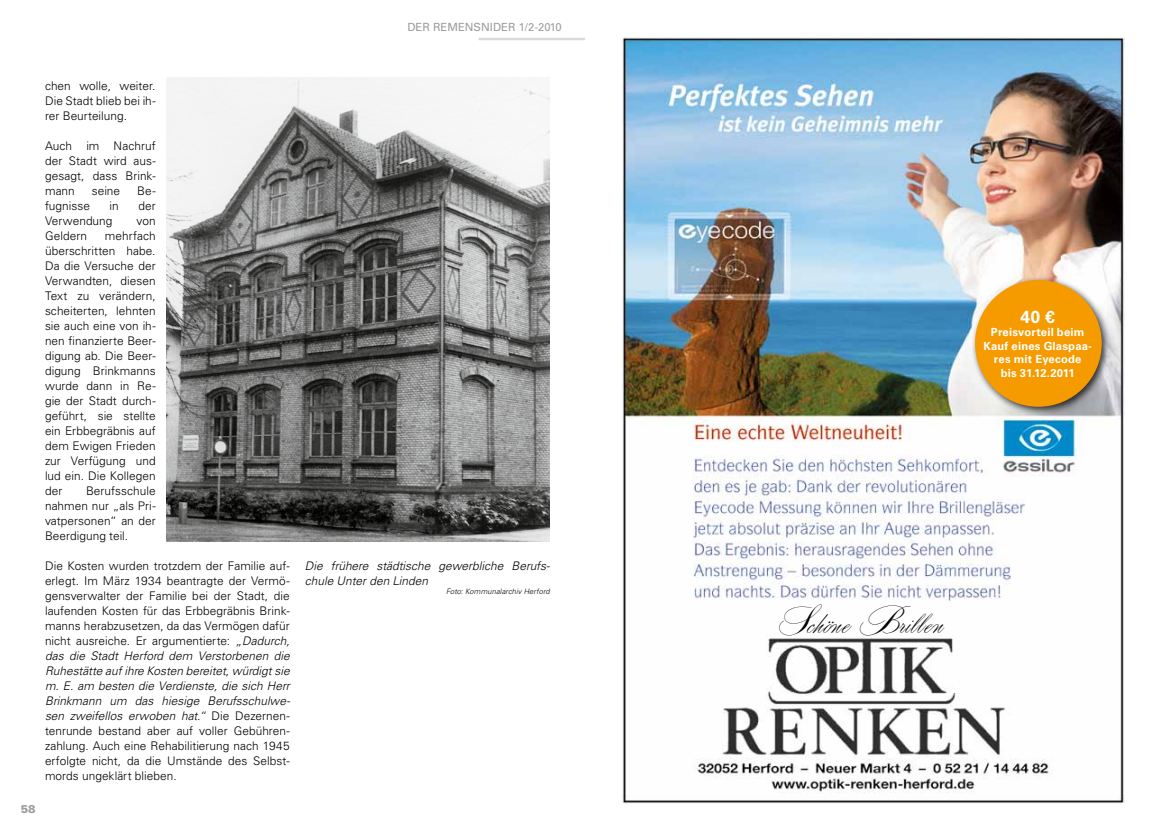
<style>
.page{position:relative;width:1170px;height:833px;background:#fff}
.page>*{position:absolute;margin:0;border:0;box-sizing:border-box;transform-origin:0 0}
.t1{font:32.5px "Adagio Pro";letter-spacing:-.005em;color:#000}
.t2{font:700 17.5px "Univers LT Std";color:#fff}
.t3{font:300 11.88px/15px "Univers LT Std";color:#000;text-align:justify}
.t4{font:italic 300 11.88px/15px "Univers LT Std";color:#000}
.t5{font:700 11.25px/13.5px "Univers LT Std";letter-spacing:.015em;color:#fff;text-align:center}
.t6{font:11.25px "Univers LT Std";color:#9c9c9d}
.t7{font:900 11.25px "Univers LT Std";color:#9c9c9d}
.t8{font:italic 300 7.5px "Univers LT Std";letter-spacing:.015em;color:#000}
.s1{font-style:italic}
</style>
<div class="page">
<hr style="left:478px;top:38px;width:107px;height:2px;background:#d9dada">
<img style="left:166px;top:78px;width:383px;height:463px">
<img style="left:621px;top:37px;width:503px;height:766px">
<div style="left:970px;top:276px;width:140px;height:140px;background:#000;opacity:.75"></div>
<div style="left:974px;top:280px;width:127px;height:127px;background:#f59b00;border-radius:50%"></div>
<p class="t6" style="left:407px;top:21px;width:156px">DER REMENSNIDER 1/2-2010</p>
<p class="t7" style="left:21px;top:802px;width:17px">58</p>
<p class="t3" style="left:45px;top:78px;width:112px">chen wolle, weiter.<br>Die Stadt blieb bei ih&shy;rer Beurteilung.</p>
<p class="t3" style="left:45px;top:138px;width:112px">Auch im Nachruf der Stadt wird aus&shy;gesagt, dass Brink&shy;mann</p>
<p class="t3" style="left:92px;top:183px;width:30px">seine</p>
<p class="t3" style="left:137px;top:183px;width:20px">Be-</p>
<p class="t3" style="left:45px;top:198px;width:46px">fugnisse</p>
<p class="t3" style="left:110px;top:198px;width:11px">in</p>
<p class="t3" style="left:138px;top:198px;width:19px">der</p>
<p class="t3" style="left:45px;top:213px;width:69px">Verwendung</p>
<p class="t3" style="left:136px;top:213px;width:21px">von</p>
<p class="t3" style="left:45px;top:228px;width:43px">Geldern</p>
<p class="t3" style="left:45px;top:228px;width:112px;text-indent:60px">mehrfach überschritten habe.<br>Da die Versuche der Verwandten, diesen Text zu verändern, scheiterten, lehnten sie auch eine von ih&shy;nen finanzierte Beer&shy;digung ab. Die Beer&shy;digung Brinkmanns wurde dann in Re&shy;gie der Stadt durch&shy;geführt, sie stellte ein Erbbegräbnis auf dem Ewigen Frieden zur Verfügung und lud ein. Die Kollegen der</p>
<p class="t3" style="left:45px;top:483px;width:112px;text-indent:41px">Berufsschule nahmen nur „als Pri&shy;vatpersonen“ an der Beerdigung teil.</p>
<p class="t3" style="left:45px;top:558px;width:247px">Die Kosten wurden trotzdem der Familie auf&shy;erlegt. Im März 1934 beantragte der Vermö&shy;gensverwalter der Familie bei der Stadt, die laufenden Kosten für das Erbbegräbnis Brink&shy;manns herabzusetzen, da das Vermögen dafür nicht ausreiche. Er argumentierte: <span class="s1">„Dadurch, das die Stadt Herford dem Verstorbenen die Ruhestätte auf ihre Kosten bereitet, würdigt sie m. E. am besten die Verdienste, die sich Herr Brinkmann um das hiesige Berufsschulwe&shy;sen zweifellos erwoben hat.“</span> Die Dezernen&shy;tenrunde bestand aber auf voller Gebühren&shy;zahlung. Auch eine Rehabilitierung nach 1945 erfolgte nicht, da die Umstände des Selbst&shy;mords ungeklärt blieben.</p>
<p class="t4" style="left:305px;top:558px;width:247px">Die frühere städtische gewerbliche Berufs&shy;chule Unter den Linden</p>
<p class="t8" style="left:446px;top:587px;width:105px">Foto: Kommunalarchiv Herford</p>
<h2 class="t2" style="left:1020px;top:306px;width:36px">40 €</h2>
<p class="t5" style="left:983px;top:325px;width:110px">Preisvorteil beim<br>Kauf eines Glaspaa&shy;res mit Eyecode<br>bis 31.12.2011</p>
<h1 class="t1" style="left:773px;top:598px;width:170px">Schöne Brillen</h1>
</div>
